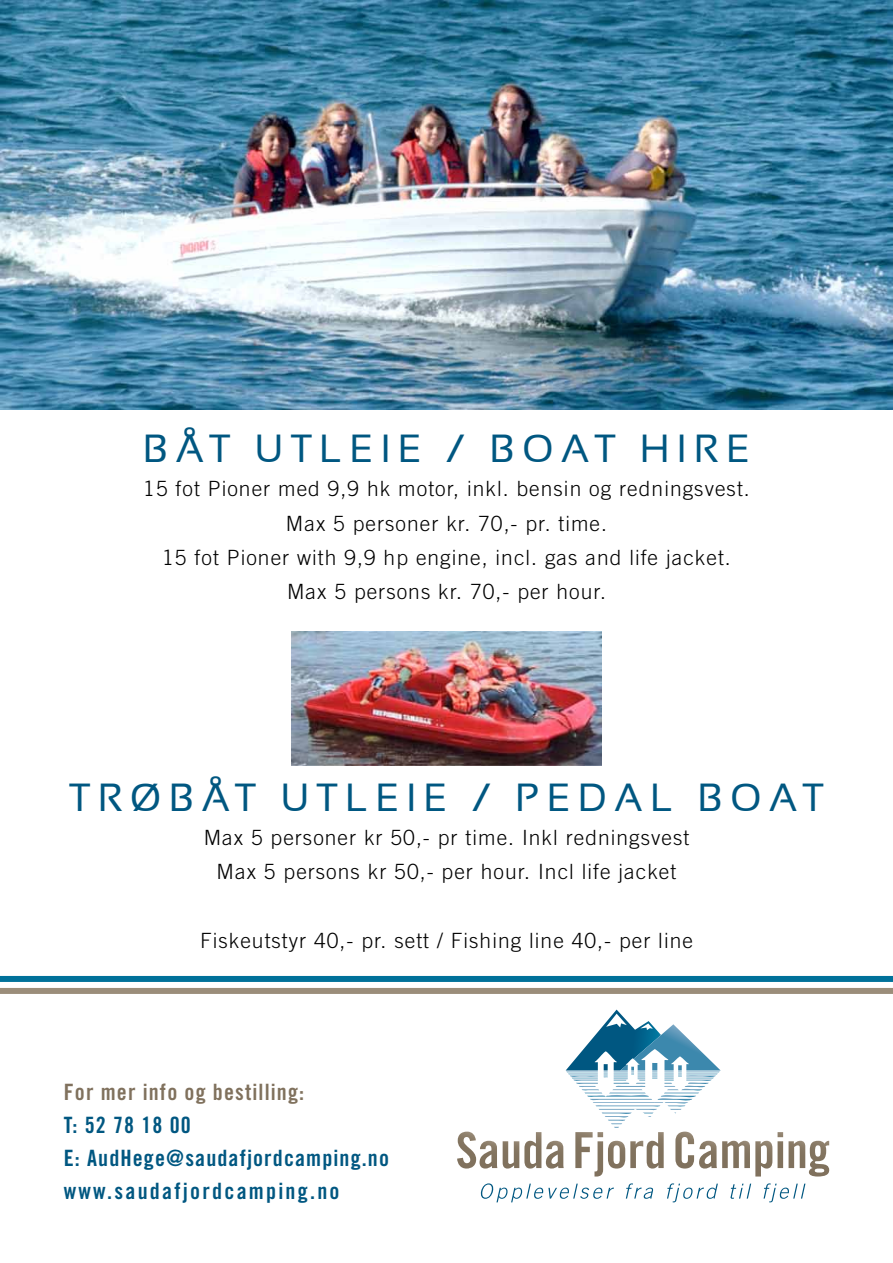
<style>
.page{position:relative;width:893px;height:1263px;background:#fff}
.page>*{position:absolute;margin:0;border:0;box-sizing:border-box;transform-origin:0 0}
.t1{font:39px "Sansation";letter-spacing:.2em;color:#005781}
.t2{font:22.5px/33px "Trade Gothic Bold Cond Twenty";letter-spacing:.05em;color:#005781}
.t3{font:22.5px "Trade Gothic Bold Cond Twenty";letter-spacing:.05em;color:#80715d}
.t4{font:300 21px/34.2px "Trade Gothic";letter-spacing:.05em;color:#000;text-align:center}
</style>
<div class="page">
<svg style="left:457px;top:1131px;width:40px;height:37px"></svg>
<svg style="left:789px;top:1141px;width:40px;height:35px"></svg>
<svg style="left:480px;top:1183px;width:134px;height:19px"></svg>
<svg style="left:626px;top:1183px;width:27px;height:16px"></svg>
<svg style="left:667px;top:1183px;width:51px;height:19px"></svg>
<svg style="left:730px;top:1183px;width:21px;height:16px"></svg>
<svg style="left:763px;top:1183px;width:42px;height:19px"></svg>
<svg style="left:503px;top:1009px;width:280px;height:167px"></svg>
<div style="left:0;top:976px;width:893px;height:6px;background:#00719a"></div>
<div style="left:0;top:988px;width:893px;height:6px;background:#9b8d7a"></div>
<img style="left:0;top:0;width:893px;height:410px">
<img style="left:291px;top:631px;width:311px;height:134px">
<h1 class="t1" style="left:143px;top:427px;width:608px">BÅT UTLEIE / BOAT HIRE</h1>
<p class="t4" style="left:143px;top:471px;width:608px">15 fot Pioner med 9,9 hk motor, inkl. bensin og redningsvest.<br>Max 5 personer kr. 70,- pr. time.<br>15 fot Pioner with 9,9 hp engine, incl. gas and life jacket.<br>Max 5 persons kr. 70,- per hour.</p>
<h1 class="t1" style="left:70px;top:775px;width:129px">TR ØBÅT</h1>
<h1 class="t1" style="left:281px;top:775px;width:28px">UTLEIE</h1>
<h1 class="t1" style="left:472px;top:775px;width:172px">/ PE DAL</h1>
<h1 class="t1" style="left:698px;top:775px;width:32px">BOAT</h1>
<p class="t4" style="left:204px;top:820px;width:487px">Max 5 personer kr 50,- pr time. Inkl redningsvest<br>Max 5 persons kr 50,- per hour. Incl life jacket</p>
<p class="t4" style="left:200px;top:923px;width:494px">Fiskeutstyr 40,- pr. sett / Fishing line 40,- per line</p>
<p class="t3" style="left:64px;top:1078px;width:242px">For mer info og bestilling:</p>
<p class="t2" style="left:64px;top:1108px;width:327px">T: 52 78 18 00<br>E: AudHege@saudafjordcamping.no www.saudafjordcamping.no</p>
</div>
